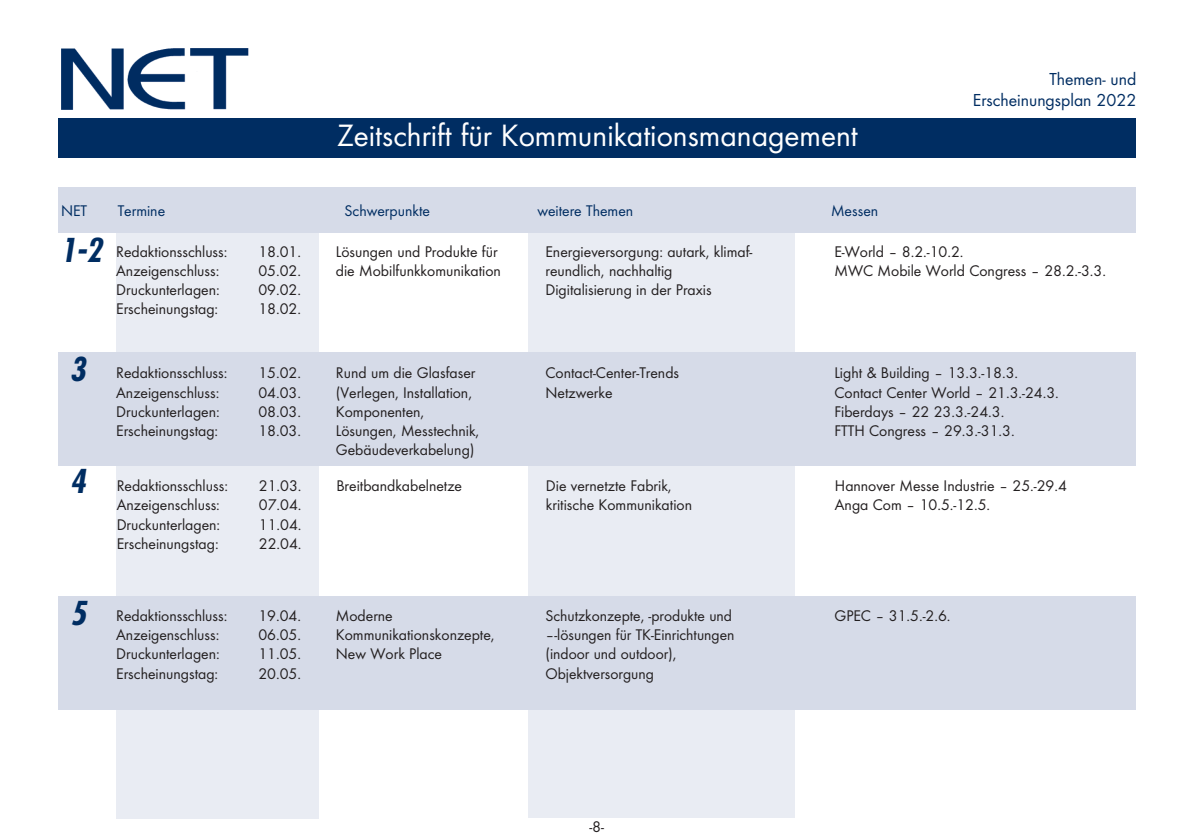
<style>
.page{position:relative;width:1191px;height:840px;background:#fff}
.page>*{position:absolute;margin:0;border:0;box-sizing:border-box;transform-origin:0 0}
.t1{font:32px "Futura Boo";color:#fff}
.t2{font:italic 700 condensed 32px "Futura";color:#002d62}
.t3{font:18px/21.6px "Futura Boo";color:#002d62;text-align:right}
.t4{font:16px/19.2px "Futura Boo";color:#231f20}
.t5{font:16px "Futura Boo";color:#002d62}
</style>
<div class="page">
<div style="left:58px;top:118px;width:1077px;height:39px;background:#002d62"></div>
<div style="left:116px;top:189px;width:203px;height:628px;background:#e9ecf3"></div>
<div style="left:528px;top:190px;width:267px;height:627px;background:#e9ecf3"></div>
<div style="left:58px;top:188px;width:1077px;height:45px;background:#d6dbe8"></div>
<div style="left:58px;top:352px;width:1077px;height:113px;background:#d6dbe8"></div>
<div style="left:58px;top:596px;width:1077px;height:113px;background:#d6dbe8"></div>
<img style="left:61px;top:48px;width:188px;height:62px">
<h1 class="t1" style="left:337px;top:116px;width:522px">Zeitschrift für Kommunikationsmanagement</h1>
<p class="t3" style="left:973px;top:68px;width:165px">Themen- und<br>Erscheinungsplan 2022</p>
<p class="t5" style="left:61px;top:201px;width:28px">NET</p>
<p class="t5" style="left:118px;top:201px;width:49px">Termine</p>
<p class="t5" style="left:344px;top:201px;width:87px">Schwerpunkte</p>
<p class="t5" style="left:537px;top:201px;width:97px">weitere Themen</p>
<p class="t5" style="left:831px;top:201px;width:49px">Messen</p>
<p class="t4" style="left:336px;top:241px;width:167px">Lösungen und Produkte für die Mobilfunkkomunikation</p>
<p class="t4" style="left:545px;top:241px;width:208px">Energieversorgung: autark, klimaf&shy;reundlich, nachhaltig<br>Digitalisierung in der Praxis</p>
<p class="t4" style="left:834px;top:241px;width:273px">E-World – 8.2.-10.2.<br>MWC Mobile World Congress – 28.2.-3.3.</p>
<h1 class="t2" style="left:60px;top:229px;width:43px">1-2</h1>
<p class="t4" style="left:116px;top:241px;width:113px">Redaktionsschluss:</p>
<p class="t4" style="left:258px;top:241px;width:44px">18.01.</p>
<p class="t4" style="left:116px;top:261px;width:105px">Anzeigenschluss:</p>
<p class="t4" style="left:258px;top:261px;width:44px">05.02.</p>
<p class="t4" style="left:116px;top:280px;width:105px">Druckunterlagen:</p>
<p class="t4" style="left:258px;top:280px;width:44px">09.02.</p>
<p class="t4" style="left:116px;top:299px;width:103px">Erscheinungstag:</p>
<p class="t4" style="left:258px;top:299px;width:44px">18.02.</p>
<h1 class="t2" style="left:70px;top:348px;width:17px">3</h1>
<h1 class="t2" style="left:70px;top:460px;width:17px">4</h1>
<h1 class="t2" style="left:70px;top:592px;width:17px">5</h1>
<p class="t4" style="left:116px;top:363px;width:113px">Redaktionsschluss:</p>
<p class="t4" style="left:258px;top:363px;width:44px">15.02.</p>
<p class="t4" style="left:116px;top:382px;width:105px">Anzeigenschluss:</p>
<p class="t4" style="left:258px;top:382px;width:44px">04.03.</p>
<p class="t4" style="left:116px;top:401px;width:105px">Druckunterlagen:</p>
<p class="t4" style="left:258px;top:401px;width:44px">08.03.</p>
<p class="t4" style="left:116px;top:420px;width:103px">Erscheinungstag:</p>
<p class="t4" style="left:258px;top:420px;width:44px">18.03.</p>
<p class="t4" style="left:117px;top:476px;width:113px">Redaktionsschluss:</p>
<p class="t4" style="left:259px;top:476px;width:44px">21.03.</p>
<p class="t4" style="left:117px;top:495px;width:105px">Anzeigenschluss:</p>
<p class="t4" style="left:259px;top:495px;width:44px">07.04.</p>
<p class="t4" style="left:117px;top:514px;width:105px">Druckunterlagen:</p>
<p class="t4" style="left:259px;top:514px;width:44px">11.04.</p>
<p class="t4" style="left:117px;top:533px;width:103px">Erscheinungstag:</p>
<p class="t4" style="left:259px;top:533px;width:44px">22.04.</p>
<p class="t4" style="left:336px;top:363px;width:145px">Rund um die Glasfaser (Verlegen, Installation,<br>Komponenten,<br>Lösungen, Messtechnik,<br>Gebäudeverkabelung)</p>
<p class="t4" style="left:545px;top:363px;width:135px">Contact-Center-Trends<br>Netzwerke</p>
<p class="t4" style="left:834px;top:363px;width:226px">Light &amp; Building – 13.3.-18.3.<br>Contact Center World – 21.3.-24.3.<br>Fiberdays – 22 23.3.-24.3.<br>FTTH Congress – 29.3.-31.3.</p>
<p class="t4" style="left:336px;top:476px;width:127px">Breitbandkabelnetze</p>
<p class="t4" style="left:546px;top:476px;width:148px">Die vernetzte Fabrik, kritische Kommunikation</p>
<p class="t4" style="left:835px;top:476px;width:233px">Hannover Messe Industrie – 25.-29.4<br>Anga Com – 10.5.-12.5.</p>
<p class="t4" style="left:116px;top:605px;width:113px">Redaktionsschluss:</p>
<p class="t4" style="left:258px;top:605px;width:44px">19.04.</p>
<p class="t4" style="left:834px;top:605px;width:118px">GPEC – 31.5.-2.6.</p>
<p class="t4" style="left:116px;top:624px;width:105px">Anzeigenschluss:</p>
<p class="t4" style="left:258px;top:624px;width:44px">06.05.</p>
<p class="t4" style="left:116px;top:644px;width:105px">Druckunterlagen:</p>
<p class="t4" style="left:258px;top:644px;width:44px">11.05.</p>
<p class="t4" style="left:116px;top:663px;width:103px">Erscheinungstag:</p>
<p class="t4" style="left:258px;top:663px;width:44px">20.05.</p>
<p class="t4" style="left:336px;top:605px;width:160px">Moderne<br>Kommunikationskonzepte,<br>New Work Place</p>
<p class="t4" style="left:545px;top:605px;width:190px">Schutzkonzepte, -produkte und –-lösungen für TK-Einrichtungen (indoor und outdoor),<br>Objektversorgung</p>
<p class="t4" style="left:589px;top:816px;width:16px">-8-</p>
</div>
